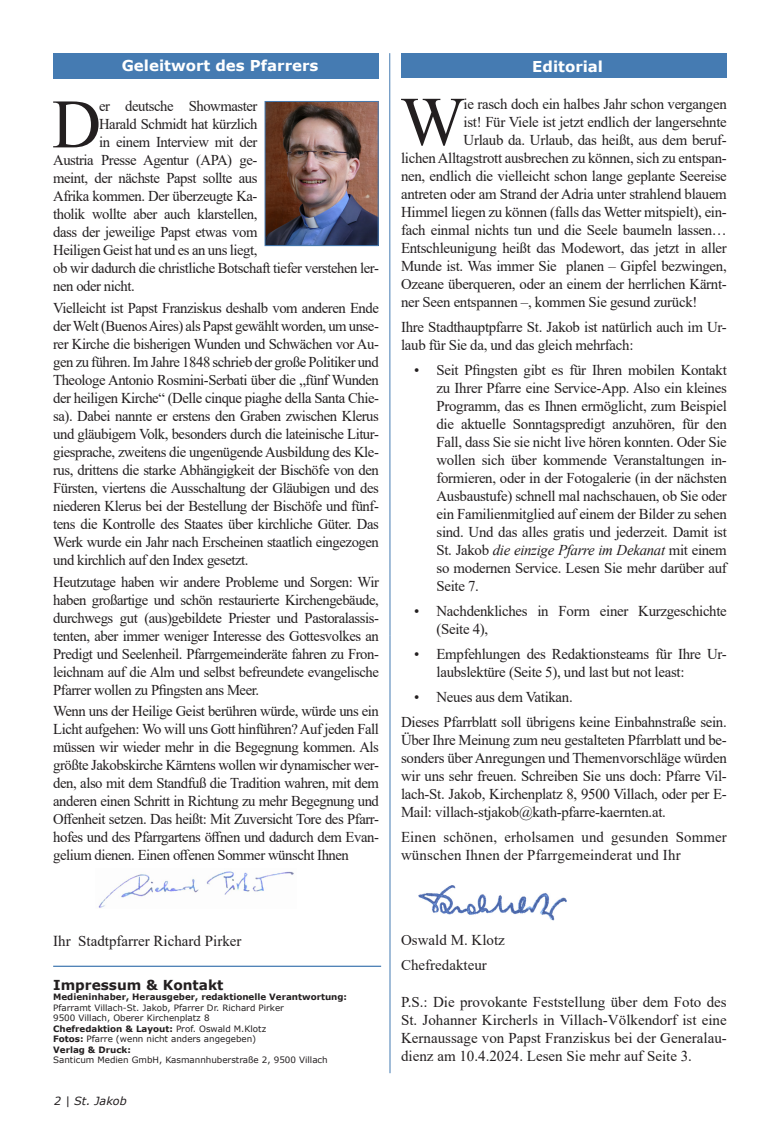
<style>
.page{position:relative;width:780px;height:1134px;background:#fff}
.page>*{position:absolute;margin:0;border:0;box-sizing:border-box;transform-origin:0 0}
.t1{font:69.38px "Times New Roman";color:#231f20}
.t2{font:15.12px "Times New Roman";color:#231f20}
.t3{font:15px/18px "Times New Roman";letter-spacing:-.02em;color:#231f20;text-align:justify}
.t4{font:15px/18px "Times New Roman";letter-spacing:.01em;color:#231f20}
.t5{font:700 15px "Verdana";color:#fff}
.t6{font:15px "Times New Roman";color:#231f20}
.t7{font:700 13.75px "Verdana";color:#231f20}
.t8{font:italic 11.25px "Verdana";color:#231f20}
.t9{font:8.75px "Verdana";color:#231f20}
.t10{font:700 8.75px "Verdana";color:#231f20}
.s1{font-style:italic}
.s2{font-weight:400}
.s3{font-weight:700}
</style>
<div class="page">
<img style="left:418px;top:886px;width:148px;height:35px">
<img style="left:98px;top:871px;width:196px;height:37px">
<div style="left:401px;top:53px;width:325px;height:25px;background:#457bb2"></div>
<div style="left:53px;top:53px;width:326px;height:25px;background:#457bb2"></div>
<hr style="left:389px;top:53px;width:1px;height:582px;background:#457bb2">
<hr style="left:389px;top:635px;width:1px;height:438px;background:#457bb2">
<hr style="left:53px;top:966px;width:328px;height:1px;background:#457bb2">
<img style="left:266px;top:103px;width:110px;height:141px">
<div style="left:264px;top:101px;width:114px;height:145px;border:1px solid #457bb2"></div>
<p class="t5" style="left:122px;top:55px;width:198px">Geleitwort des Pfarrers</p>
<p class="t1" style="left:52px;top:75px;width:51px">D</p>
<p class="t3" style="left:99px;top:97px;width:160px">er deutsche Showmaster</p>
<p class="t3" style="left:99px;top:115px;width:160px">Harald Schmidt hat kürzlich</p>
<p class="t3" style="left:99px;top:133px;width:160px">in einem Interview mit der</p>
<p class="t3" style="left:53px;top:151px;width:206px">Austria Presse Agentur (APA) ge-</p>
<p class="t3" style="left:53px;top:169px;width:206px">meint, der nächste Papst sollte aus</p>
<p class="t3" style="left:53px;top:187px;width:206px">Afrika kommen. Der überzeugte Ka-</p>
<p class="t3" style="left:53px;top:205px;width:206px">tholik wollte aber auch klarstellen,</p>
<p class="t3" style="left:53px;top:223px;width:206px">dass der jeweilige Papst etwas vom</p>
<p class="t3" style="left:53px;top:241px;width:206px">Heiligen Geist hat und es an uns liegt,</p>
<p class="t3" style="left:53px;top:259px;width:327px">ob wir dadurch die christliche Botschaft tiefer verstehen ler-</p>
<p class="t3" style="left:53px;top:277px;width:83px">nen oder nicht.</p>
<p class="t3" style="left:53px;top:298px;width:327px">Vielleicht ist Papst Franziskus deshalb vom anderen Ende der Welt (Buenos Aires) als Papst gewählt worden, um unse&shy;rer Kirche die bisherigen Wunden und Schwächen vor Au&shy;gen zu führen. Im Jahre 1848 schrieb der große Politiker und Theologe Antonio Rosmini-Serbati über die „fünf Wunden der heiligen Kirche“ (Delle cinque piaghe della Santa Chie&shy;sa). Dabei nannte er erstens den Graben zwischen Klerus und gläubigem Volk, besonders durch die lateinische Litur&shy;giesprache, zweitens die ungenügende Ausbildung des Kle&shy;rus, drittens die starke Abhängigkeit der Bischöfe von den Fürsten, viertens die Ausschaltung der Gläubigen und des niederen Klerus bei der Bestellung der Bischöfe und fünf&shy;tens die Kontrolle des Staates über kirchliche Güter. Das Werk wurde ein Jahr nach Erscheinen staatlich eingezogen und kirchlich auf den Index gesetzt.</p>
<p class="t3" style="left:53px;top:572px;width:327px">Heutzutage haben wir andere Probleme und Sorgen: Wir haben großartige und schön restaurierte Kirchengebäude, durchwegs gut (aus)gebildete Priester und Pastoralassis&shy;tenten, aber immer weniger Interesse des Gottesvolkes an Predigt und Seelenheil. Pfarrgemeinderäte fahren zu Fron&shy;leichnam auf die Alm und selbst befreundete evangelische Pfarrer wollen zu Pfingsten ans Meer.</p>
<p class="t3" style="left:53px;top:702px;width:327px">Wenn uns der Heilige Geist berühren würde, würde uns ein Licht aufgehen: Wo will uns Gott hinführen? Auf jeden Fall müssen wir wieder mehr in die Begegnung kommen. Als größte Jakobskirche Kärntens wollen wir dynamischer wer&shy;den, also mit dem Standfuß die Tradition wahren, mit dem anderen einen Schritt in Richtung zu mehr Begegnung und Offenheit setzen. Das heißt: Mit Zuversicht Tore des Pfarr&shy;hofes und des Pfarrgartens öffnen und dadurch dem Evan&shy;gelium dienen. Einen offenen Sommer wünscht Ihnen</p>
<p class="t5" style="left:532px;top:56px;width:72px">Editorial</p>
<p class="t1" style="left:400px;top:73px;width:66px">W</p>
<p class="t3" style="left:463px;top:94px;width:264px">ie rasch doch ein halbes Jahr schon vergangen</p>
<p class="t3" style="left:463px;top:112px;width:265px">ist! Für Viele ist jetzt endlich der langersehnte</p>
<p class="t3" style="left:463px;top:130px;width:264px">Urlaub da. Urlaub, das heißt, aus dem beruf-</p>
<p class="t3" style="left:401px;top:148px;width:327px">lichen Alltagstrott ausbrechen zu können, sich zu entspan-</p>
<p class="t3" style="left:401px;top:166px;width:327px">nen, endlich die vielleicht schon lange geplante Seereise</p>
<p class="t3" style="left:401px;top:184px;width:327px">antreten oder am Strand der Adria unter strahlend blauem</p>
<p class="t3" style="left:401px;top:202px;width:327px">Himmel liegen zu können (falls das Wetter mitspielt), ein-</p>
<p class="t3" style="left:401px;top:220px;width:327px">fach einmal nichts tun und die Seele baumeln lassen…</p>
<p class="t3" style="left:401px;top:238px;width:327px">Entschleunigung heißt das Modewort, das jetzt in aller</p>
<p class="t3" style="left:401px;top:256px;width:327px">Munde ist. Was immer Sie planen – Gipfel bezwingen,</p>
<p class="t3" style="left:401px;top:274px;width:327px">Ozeane überqueren, oder an einem der herrlichen Kärnt-</p>
<p class="t3" style="left:401px;top:292px;width:298px">ner Seen entspannen –, kommen Sie gesund zurück!</p>
<p class="t3" style="left:401px;top:317px;width:327px">Ihre Stadthauptpfarre St. Jakob ist natürlich auch im Ur&shy;laub für Sie da, und das gleich mehrfach:</p>
<p class="t3" style="left:436px;top:360px;width:292px;text-indent:-22px">• Seit Pfingsten gibt es für Ihren mobilen Kontakt zu Ihrer Pfarre eine Service-App. Also ein kleines Programm, das es Ihnen ermöglicht, zum Beispiel die aktuelle Sonntagspredigt anzuhören, für den Fall, dass Sie sie nicht live hören konnten. Oder Sie wollen sich über kommende Veranstaltungen in&shy;formieren, oder in der Fotogalerie (in der nächsten Ausbaustufe) schnell mal nachschauen, ob Sie oder ein Familienmitglied auf einem der Bilder zu sehen sind. Und das alles gratis und jederzeit. Damit ist St. Jakob <span class="s1">die einzige Pfarre im Dekanat</span> mit einem so modernen Service. Lesen Sie mehr darüber auf Seite 7.</p>
<p class="t3" style="left:436px;top:601px;width:292px;text-indent:-22px">• Nachdenkliches in Form einer Kurzgeschichte (Seite 4),</p>
<p class="t3" style="left:436px;top:645px;width:292px;text-indent:-22px">• Empfehlungen des Redaktionsteams für Ihre Ur&shy;laubslektüre (Seite 5), und last but not least:</p>
<p class="t3" style="left:414px;top:688px;width:160px">• Neues aus dem Vatikan.</p>
<p class="t3" style="left:401px;top:713px;width:327px">Dieses Pfarrblatt soll übrigens keine Einbahnstraße sein.<br>Über Ihre Meinung zum neu gestalteten Pfarrblatt und be&shy;sonders über Anregungen und Themenvorschläge würden wir uns sehr freuen. Schreiben Sie uns doch: Pfarre Vil&shy;lach-St. Jakob, Kirchenplatz 8, 9500 Villach, oder per E-Mail: villach-stjakob@kath-pfarre-kaernten.at.</p>
<p class="t4" style="left:401px;top:828px;width:327px">Einen schönen, erholsamen und gesunden Sommer wünschen Ihnen der Pfarrgemeinderat und Ihr</p>
<p class="t2" style="left:53px;top:930px;width:190px">Ihr Stadtpfarrer Richard Pirker</p>
<p class="t7" style="left:53px;top:975px;width:172px">Impressum &amp; Kontakt</p>
<p class="t10" style="left:53px;top:991px;width:295px">Medieninhaber, Herausgeber, redaktionelle Verantwortung:</p>
<p class="t9" style="left:53px;top:1001px;width:232px">Pfarramt Villach-St. Jakob, Pfarrer Dr. Richard Pirker</p>
<p class="t9" style="left:53px;top:1012px;width:158px">9500 Villach, Oberer Kirchenplatz 8</p>
<p class="t10" style="left:53px;top:1022px;width:214px">Chefredaktion &amp; Layout: <span class="s2">Prof. Oswald M.Klotz</span></p>
<p class="t9" style="left:53px;top:1033px;width:204px"><span class="s3">Fotos:</span> Pfarre (wenn nicht anders angegeben)</p>
<p class="t10" style="left:53px;top:1043px;width:79px">Verlag &amp; Druck:</p>
<p class="t9" style="left:53px;top:1054px;width:276px">Santicum Medien GmbH, Kasmannhuberstraße 2, 9500 Villach</p>
<p class="t8" style="left:54px;top:1093px;width:74px">2 | St. Jakob</p>
<p class="t6" style="left:401px;top:929px;width:105px">Oswald M. Klotz</p>
<p class="t6" style="left:401px;top:954px;width:87px">Chefredakteur</p>
<p class="t3" style="left:401px;top:993px;width:327px">P.S.: Die provokante Feststellung über dem Foto des St. Johanner Kircherls in Villach-Völkendorf ist eine Kernaussage von Papst Franziskus bei der Generalau&shy;dienz am 10.4.2024. Lesen Sie mehr auf Seite 3.</p>
</div>
